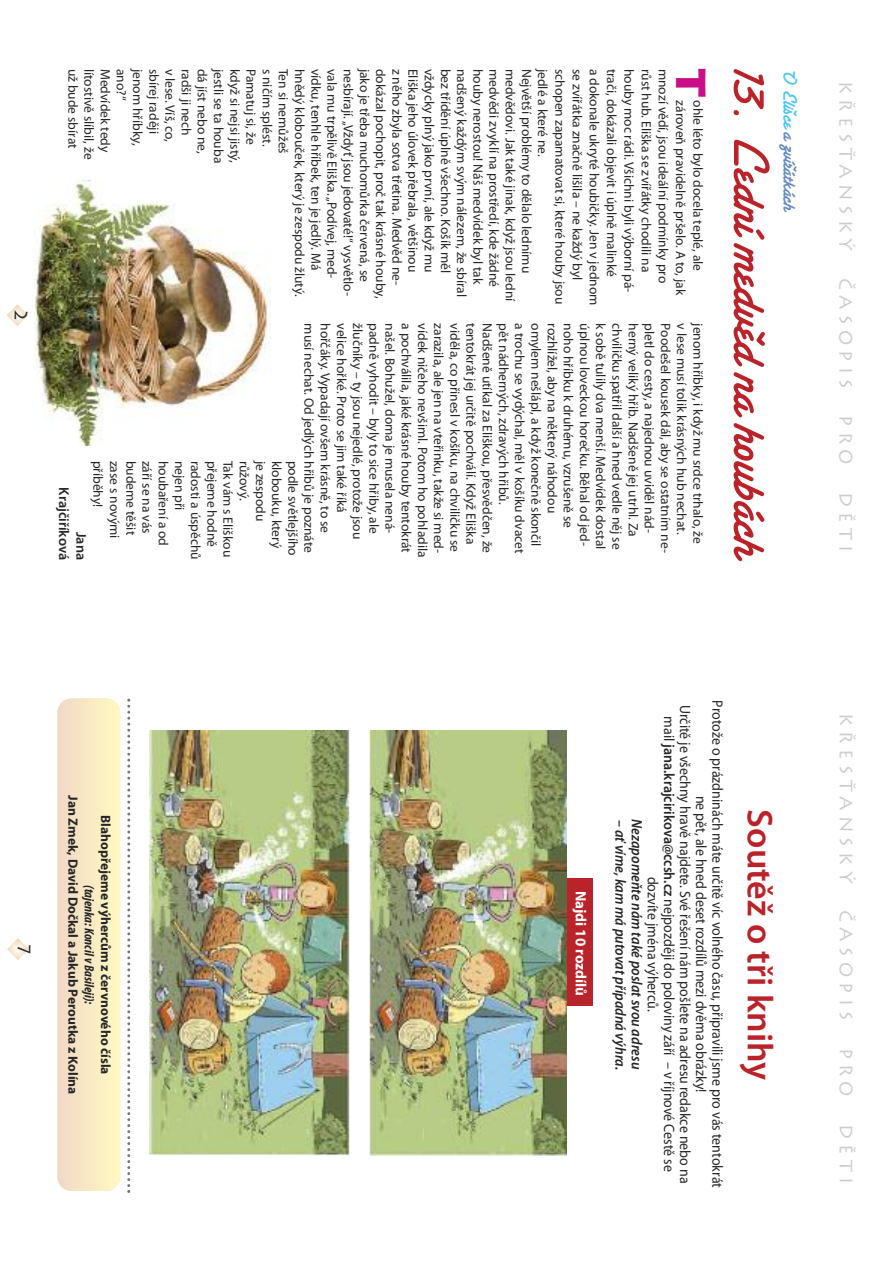
<style>
.page{position:relative;width:893px;height:1263px;background:#fff}
.page>*{position:absolute;margin:0;border:0;box-sizing:border-box;transform-origin:0 0}
.t1{font:54px "Santa Fe Let Plain";color:#ba2329}
.t2{font:900 41.85px "Lithos Pro";color:#ca0d89}
.t3{font:600 36px "Myriad Pro";color:#ba2329}
.t4{font:21px "Santa Fe Let Plain";color:#678ac1}
.t5{font:18px "Lithos Pro";letter-spacing:.3em;color:#cdcdcd}
.t6{font:18px "Lithos Pro";color:#272627}
.t7{font:15px/16.2px "Myriad Pro";color:#272627;text-align:center;scale:.93 1}
.t8{font:italic 600 15px "Myriad Pro";color:#272627;scale:.93 1}
.t9{font:700 15px "Myriad Pro";color:#fff}
.t10{font:600 14.25px/17.1px "Myriad Pro";color:#272627;text-align:right}
.t11{font:13.5px "Myriad Pro";color:#272627}
.t12{font:700 13.5px "Myriad Pro";color:#272627}
.t13{font:italic 700 condensed 13.5px "Myriad Pro";color:#272627}
.s1{color:#4ac5f2}
.s2{font-weight:600}
</style>
<div class="page">
<svg style="left:7px;top:938px;width:22px;height:22px"></svg>
<img style="left:150px;top:731px;width:417px;height:424px">
<div style="left:567px;top:879px;width:25px;height:127px;background:#ba2329"></div>
<div style="left:350px;top:725px;width:19px;height:433px;background:#fff"></div>
<div style="left:57px;top:698px;width:63px;height:493px;background:linear-gradient(to right,#f2d9c7,#fef9c2);border-radius:14px"></div>
<svg style="left:127px;top:699px;width:3px;height:494px"></svg>
<img style="left:34px;top:181px;width:237px;height:265px">
<svg style="left:7px;top:305px;width:21px;height:21px"></svg>
<h3 class="t6" style="left:31px;top:309px;width:14px;rotate:90deg">2</h3>
<p class="t11" style="left:143px;top:69px;width:79px;rotate:90deg">jenom hříbky,</p>
<p class="t11" style="left:224px;top:69px;width:96px;rotate:90deg">jestli se ta houba</p>
<p class="t11" style="left:370px;top:69px;width:214px;rotate:90deg">jako je třeba muchomůrka červená, se</p>
<p class="t11" style="left:548px;top:69px;width:90px;rotate:90deg">jedlé a které ne.</p>
<h2 class="t2" style="left:715px;top:69px;width:29px;rotate:90deg">T</h2>
<p class="t11" style="left:703px;top:100px;width:172px;rotate:90deg">ohle léto bylo docela teplé, ale</p>
<p class="t11" style="left:289px;top:69px;width:86px;rotate:90deg">Ten si nemůžeš</p>
<p class="t11" style="left:175px;top:69px;width:75px;rotate:90deg">v lese. Víš, co,</p>
<p class="t11" style="left:321px;top:69px;width:203px;rotate:90deg">vídku, tenhle hříbek, ten je jedlý. Má</p>
<p class="t11" style="left:337px;top:69px;width:211px;rotate:90deg">vala mu trpělivě Eliška.„Podívej, med-</p>
<p class="t11" style="left:434px;top:69px;width:205px;rotate:90deg">vždycky plný jako první, ale když mu</p>
<p class="t11" style="left:402px;top:69px;width:218px;rotate:90deg">z něho zbyla sotva třetina. Medvěd ne-</p>
<p class="t11" style="left:617px;top:69px;width:210px;rotate:90deg">trači, dokázali objevit i úplně malinké</p>
<p class="t11" style="left:127px;top:69px;width:33px;rotate:90deg">ano?“</p>
<p class="t11" style="left:600px;top:69px;width:238px;rotate:90deg">a dokonale ukryté houbičky. Jen v jednom</p>
<p class="t11" style="left:208px;top:69px;width:87px;rotate:90deg">dá jíst nebo ne,</p>
<p class="t11" style="left:386px;top:69px;width:232px;rotate:90deg">dokázal pochopit, proč tak krásné houby,</p>
<p class="t11" style="left:159px;top:69px;width:67px;rotate:90deg">sbírej raději</p>
<p class="t11" style="left:272px;top:69px;width:79px;rotate:90deg">s ničím splést.</p>
<p class="t11" style="left:565px;top:69px;width:237px;rotate:90deg">schopen zapamatovat si, které houby jsou</p>
<p class="t11" style="left:582px;top:69px;width:213px;rotate:90deg">se zvířátka značně lišila – ne každý byl</p>
<p class="t11" style="left:110px;top:69px;width:85px;rotate:90deg">Medvídek tedy</p>
<p class="t11" style="left:191px;top:69px;width:68px;rotate:90deg">radši ji nech</p>
<p class="t11" style="left:353px;top:69px;width:229px;rotate:90deg">nesbírají.„Vždyť jsou jedovaté!“ vysvětlo-</p>
<p class="t11" style="left:451px;top:69px;width:206px;rotate:90deg">bez třídění úplně všechno. Košík měl</p>
<p class="t11" style="left:467px;top:69px;width:230px;rotate:90deg">nadšený každým svým nálezem, že sbíral</p>
<p class="t11" style="left:499px;top:69px;width:220px;rotate:90deg">medvědi zvyklí na prostředí, kde žádné</p>
<p class="t11" style="left:515px;top:69px;width:234px;rotate:90deg">medvědovi. Jak také jinak, když jsou lední</p>
<p class="t11" style="left:651px;top:69px;width:205px;rotate:90deg">růst hub. Eliška se zvířátky chodili na</p>
<p class="t11" style="left:669px;top:69px;width:216px;rotate:90deg">mnozí vědí, jsou ideální podmínky pro</p>
<p class="t11" style="left:78px;top:69px;width:81px;rotate:90deg">už bude sbírat</p>
<p class="t11" style="left:94px;top:69px;width:92px;rotate:90deg">lítostivě slíbil, že</p>
<p class="t11" style="left:305px;top:69px;width:229px;rotate:90deg">hnědý klobouček, který je zespodu žlutý.</p>
<p class="t11" style="left:240px;top:69px;width:96px;rotate:90deg">když si nejsi jistý,</p>
<p class="t11" style="left:483px;top:69px;width:217px;rotate:90deg">houby nerostou! Náš medvídek byl tak</p>
<p class="t11" style="left:634px;top:69px;width:225px;rotate:90deg">houby moc rádi. Všichni byli výborní pá-</p>
<p class="t11" style="left:418px;top:69px;width:205px;rotate:90deg">Eliška jeho úlovek přebrala, většinou</p>
<p class="t11" style="left:256px;top:69px;width:77px;rotate:90deg">Pamatuj si, že</p>
<p class="t11" style="left:532px;top:69px;width:206px;rotate:90deg">Největší problémy to dělalo lednímu</p>
<p class="t11" style="left:686px;top:100px;width:196px;rotate:90deg">zároveň pravidelně pršelo. A to, jak</p>
<p class="t11" style="left:703px;top:323px;width:222px;rotate:90deg">jenom hříbky, i když mu srdce trhalo, že</p>
<p class="t11" style="left:347px;top:323px;width:191px;rotate:90deg">velice hořké. Proto se jim také říká</p>
<p class="t11" style="left:428px;top:323px;width:236px;rotate:90deg">vídek ničeho nevšiml. Potom ho pohladila</p>
<p class="t11" style="left:460px;top:323px;width:230px;rotate:90deg">viděla, co přinesl v košíku, na chviličku se</p>
<p class="t11" style="left:687px;top:323px;width:213px;rotate:90deg">v lese musí tolik krásných hub nechat.</p>
<p class="t11" style="left:363px;top:323px;width:217px;rotate:90deg">žlučníky – ty jsou nejedlé, protože jsou</p>
<p class="t11" style="left:444px;top:323px;width:231px;rotate:90deg">zarazila, ale jen na vteřinku, takže si med-</p>
<p class="t11" style="left:476px;top:323px;width:222px;rotate:90deg">tentokrát jej určitě pochválí. Když Eliška</p>
<p class="t11" style="left:525px;top:323px;width:231px;rotate:90deg">a trochu se vydýchal, měl v košíku dvacet</p>
<p class="t11" style="left:411px;top:323px;width:231px;rotate:90deg">a pochválila, jaké krásné houby tentokrát</p>
<p class="t11" style="left:541px;top:323px;width:225px;rotate:90deg">omylem nešlápl, a když konečně skončil</p>
<p class="t11" style="left:622px;top:323px;width:228px;rotate:90deg">chviličku spatřil další a hned vedle něj se</p>
<p class="t11" style="left:314px;top:323px;width:231px;rotate:90deg">musí nechat. Od jedlých hřibů je poznáte</p>
<p class="t11" style="left:573px;top:323px;width:206px;rotate:90deg">noho hříbku k druhému, vzrušeně se</p>
<p class="t11" style="left:395px;top:323px;width:212px;rotate:90deg">našel. Bohužel, doma je musela nená-</p>
<p class="t11" style="left:557px;top:323px;width:191px;rotate:90deg">rozhlížel, aby na některý náhodou</p>
<p class="t11" style="left:379px;top:323px;width:212px;rotate:90deg">padně vyhodit – byly to sice hřiby, ale</p>
<p class="t11" style="left:509px;top:323px;width:183px;rotate:90deg">pět nádherných, zdravých hřibů.</p>
<p class="t11" style="left:654px;top:323px;width:211px;rotate:90deg">pletl do cesty, a najednou uviděl nád-</p>
<p class="t11" style="left:590px;top:323px;width:224px;rotate:90deg">úplnou loveckou horečku. Běhal od jed-</p>
<p class="t11" style="left:330px;top:323px;width:211px;rotate:90deg">hořčáky. Vypadají ovšem krásně, to se</p>
<p class="t11" style="left:606px;top:323px;width:228px;rotate:90deg">k sobě tulily dva menší. Medvídek dostal</p>
<p class="t11" style="left:638px;top:323px;width:215px;rotate:90deg">herný veliký hřib. Nadšeně jej utrhl. Za</p>
<p class="t11" style="left:492px;top:323px;width:231px;rotate:90deg">Nadšeně utíkal za Eliškou, přesvědčen, že</p>
<p class="t11" style="left:671px;top:323px;width:231px;rotate:90deg">Poodešel kousek dál, aby se ostatním ne-</p>
<p class="t11" style="left:266px;top:461px;width:62px;rotate:90deg">je zespodu</p>
<p class="t11" style="left:233px;top:461px;width:98px;rotate:90deg">Tak vám s Eliškou</p>
<p class="t11" style="left:120px;top:461px;width:79px;rotate:90deg">zase s novými</p>
<p class="t11" style="left:152px;top:461px;width:74px;rotate:90deg">září se na vás</p>
<p class="t11" style="left:103px;top:461px;width:48px;rotate:90deg">příběhy!</p>
<p class="t11" style="left:136px;top:461px;width:76px;rotate:90deg">budeme těšit</p>
<p class="t11" style="left:298px;top:461px;width:97px;rotate:90deg">podle světlejšího</p>
<p class="t11" style="left:185px;top:461px;width:51px;rotate:90deg">nejen při</p>
<p class="t11" style="left:217px;top:461px;width:88px;rotate:90deg">přejeme hodně</p>
<p class="t11" style="left:249px;top:461px;width:42px;rotate:90deg">růžový.</p>
<p class="t11" style="left:201px;top:461px;width:101px;rotate:90deg">radosti a úspěchů</p>
<p class="t11" style="left:282px;top:461px;width:89px;rotate:90deg">klobouku, který</p>
<p class="t11" style="left:168px;top:461px;width:87px;rotate:90deg">houbaření a od</p>
<p class="t10" style="left:89px;top:487px;width:74px;rotate:90deg">Jana<br>Krajčiříková</p>
<h1 class="t1" style="left:770px;top:69px;width:495px;rotate:90deg">13. Lední medvěd na houbách</h1>
<h3 class="t4" style="left:797px;top:69px;width:145px;rotate:90deg"><span class="s1">O Elišce</span> a zvířátkách</h3>
<h3 class="t5" style="left:856px;top:81px;width:172px;rotate:90deg">KŘESŤANSKÝ</h3>
<h3 class="t5" style="left:856px;top:278px;width:112px;rotate:90deg">ČASOPIS</h3>
<h3 class="t5" style="left:856px;top:415px;width:51px;rotate:90deg">PRO</h3>
<h3 class="t5" style="left:856px;top:492px;width:61px;rotate:90deg">DĚTI</h3>
<h3 class="t6" style="left:35px;top:943px;width:14px;rotate:90deg">7</h3>
<p class="t12" style="left:78px;top:795px;width:300px;rotate:90deg">Jan Zmek, David Dočkal a Jakub Peroutka z Kolína</p>
<p class="t12" style="left:111px;top:815px;width:261px;rotate:90deg">Blahopřejeme výhercům z červnového čísla</p>
<p class="t13" style="left:94px;top:885px;width:121px;rotate:90deg">(tajenka: KoncilvBasileji):</p>
<p class="t9" style="left:586px;top:891px;width:107px;rotate:90deg">Najdi 10 rozdílů</p>
<p class="t7" style="left:724px;top:700px;width:526px;rotate:90deg">Protože o prázdninách máte určitě víc volného času, připravili jsme pro vás tentokrát ne pět, ale hned deset rozdílů mezi dvěma obrázky!<br>Určitě je všechny hravě najdete. Své řešení nám pošlete na adresu redakce nebo na mail <span class="s2">jana.krajcirikova@ccsh.cz</span> nejpozději do poloviny září – v říjnové Cestě se dozvíte jména výherců.</p>
<p class="t8" style="left:642px;top:819px;width:271px;rotate:90deg">Nezapomeňte nám také poslat svou adresu</p>
<p class="t8" style="left:626px;top:820px;width:270px;rotate:90deg">– ať víme, kam má putovat případná výhra.</p>
<h3 class="t3" style="left:773px;top:809px;width:272px;rotate:90deg">Soutěž o tři knihy</h3>
<h3 class="t5" style="left:856px;top:713px;width:172px;rotate:90deg">KŘESŤANSKÝ</h3>
<h3 class="t5" style="left:856px;top:910px;width:112px;rotate:90deg">ČASOPIS</h3>
<h3 class="t5" style="left:856px;top:1047px;width:51px;rotate:90deg">PRO</h3>
<h3 class="t5" style="left:856px;top:1124px;width:61px;rotate:90deg">DĚTI</h3>
</div>
